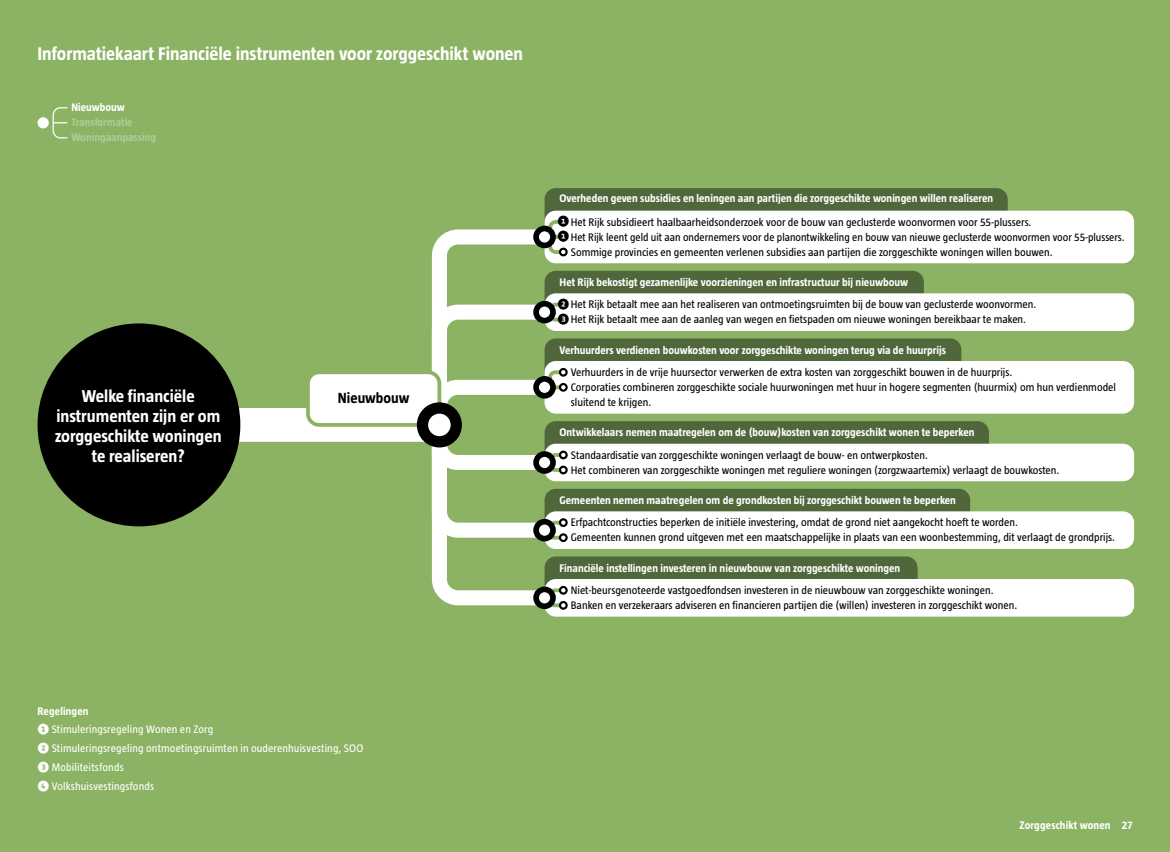
<style>
.page{position:relative;width:1170px;height:852px;background:#fff}
.page>*{position:absolute;margin:0;border:0;box-sizing:border-box;transform-origin:0 0}
.t1{font:700 18.75px "Taz";color:#fff}
.t2{font:700 17.5px/20px "Taz";color:#fff;text-align:center}
.t3{font:700 15px "Taz";color:#000}
.t4{font:700 12.5px/15px "Corbel";color:#000}
.t5{font:11.25px/15px "Taz";color:#000}
.t6{font:700 11.25px "Taz";color:#fff}
.t7{font:11.25px/18.8px "Taz";letter-spacing:.01em;color:#fff}
.t8{font:700 11.25px/15px "Taz";color:#b0cb96}
.s1{font-weight:700}
.s2{font-family:"Corbel";font-weight:700;font-size:12.5px}
</style>
<div class="page">
<div style="left:0;top:0;width:1170px;height:851px;background:#8bb363"></div>
<div style="left:140px;top:408px;width:296px;height:33px;background:#fff"></div>
<div style="left:308px;top:372px;width:131px;height:53px;background:#fff;border-radius:11px"></div>
<div style="left:306px;top:370px;width:135px;height:56px;border:4px solid #8bb363;border-radius:11px"></div>
<div style="left:545px;top:188px;width:463px;height:71px;background:#50673b;border-radius:11px"></div>
<div style="left:545px;top:210px;width:589px;height:53px;background:#fff;border-radius:11px"></div>
<div style="left:545px;top:271px;width:379px;height:52px;background:#50673b;border-radius:11px"></div>
<div style="left:545px;top:338px;width:416px;height:53px;background:#50673b;border-radius:11px"></div>
<div style="left:545px;top:421px;width:444px;height:52px;background:#50673b;border-radius:11px"></div>
<div style="left:545px;top:488px;width:425px;height:53px;background:#50673b;border-radius:11px"></div>
<div style="left:545px;top:556px;width:373px;height:53px;background:#50673b;border-radius:11px"></div>
<div style="left:545px;top:293px;width:589px;height:38px;background:#fff;border-radius:11px"></div>
<div style="left:545px;top:361px;width:589px;height:52px;background:#fff;border-radius:11px"></div>
<div style="left:545px;top:443px;width:589px;height:38px;background:#fff;border-radius:11px"></div>
<div style="left:545px;top:511px;width:589px;height:37px;background:#fff;border-radius:11px"></div>
<div style="left:545px;top:579px;width:589px;height:37px;background:#fff;border-radius:11px"></div>
<svg style="left:424px;top:218px;width:143px;height:394px"></svg>
<svg style="left:422px;top:408px;width:34px;height:33px"></svg>
<div style="left:417px;top:402px;width:45px;height:45px;border:11px solid #000;border-radius:50%"></div>
<div style="left:536px;top:303px;width:17px;height:17px;background:#fff;border-radius:50%"></div>
<div style="left:533px;top:301px;width:23px;height:22px;border:6px solid #000;border-radius:50%"></div>
<div style="left:536px;top:379px;width:17px;height:16px;background:#fff;border-radius:50%"></div>
<div style="left:533px;top:376px;width:23px;height:22px;border:6px solid #000;border-radius:50%"></div>
<div style="left:536px;top:454px;width:17px;height:17px;background:#fff;border-radius:50%"></div>
<div style="left:533px;top:451px;width:23px;height:22px;border:6px solid #000;border-radius:50%"></div>
<div style="left:536px;top:521px;width:17px;height:17px;background:#fff;border-radius:50%"></div>
<div style="left:533px;top:518px;width:23px;height:23px;border:6px solid #000;border-radius:50%"></div>
<div style="left:536px;top:589px;width:17px;height:17px;background:#fff;border-radius:50%"></div>
<div style="left:533px;top:586px;width:23px;height:23px;border:6px solid #000;border-radius:50%"></div>
<div style="left:559px;top:218px;width:8px;height:8px;background:#fff;border-radius:50%"></div>
<div style="left:559px;top:217px;width:9px;height:9px;border:1px solid #000;border-radius:50%"></div>
<div style="left:559px;top:233px;width:8px;height:8px;background:#fff;border-radius:50%"></div>
<div style="left:559px;top:232px;width:9px;height:9px;border:1px solid #000;border-radius:50%"></div>
<div style="left:559px;top:300px;width:8px;height:8px;background:#fff;border-radius:50%"></div>
<div style="left:559px;top:300px;width:9px;height:9px;border:1px solid #000;border-radius:50%"></div>
<div style="left:559px;top:315px;width:8px;height:8px;background:#fff;border-radius:50%"></div>
<div style="left:559px;top:315px;width:9px;height:9px;border:1px solid #000;border-radius:50%"></div>
<div style="left:559px;top:247px;width:9px;height:9px;border:2px solid #000;border-radius:50%"></div>
<div style="left:559px;top:585px;width:9px;height:9px;border:2px solid #000;border-radius:50%"></div>
<div style="left:559px;top:600px;width:9px;height:9px;border:2px solid #000;border-radius:50%"></div>
<div style="left:536px;top:228px;width:17px;height:17px;background:#fff;border-radius:50%"></div>
<div style="left:533px;top:226px;width:23px;height:22px;border:6px solid #000;border-radius:50%"></div>
<div style="left:559px;top:450px;width:9px;height:9px;border:2px solid #000;border-radius:50%"></div>
<div style="left:560px;top:519px;width:7px;height:6px;background:#fff;border-radius:50%"></div>
<div style="left:559px;top:518px;width:9px;height:9px;border:2px solid #000;border-radius:50%"></div>
<div style="left:559px;top:465px;width:9px;height:9px;border:2px solid #000;border-radius:50%"></div>
<div style="left:560px;top:534px;width:7px;height:6px;background:#fff;border-radius:50%"></div>
<div style="left:559px;top:533px;width:9px;height:9px;border:2px solid #000;border-radius:50%"></div>
<div style="left:560px;top:369px;width:7px;height:6px;background:#fff;border-radius:50%"></div>
<div style="left:559px;top:368px;width:9px;height:8px;border:2px solid #000;border-radius:50%"></div>
<div style="left:560px;top:384px;width:7px;height:6px;background:#fff;border-radius:50%"></div>
<div style="left:559px;top:383px;width:9px;height:8px;border:2px solid #000;border-radius:50%"></div>
<div style="left:38px;top:323px;width:202px;height:203px;background:#000;border-radius:50%"></div>
<div style="left:38px;top:117px;width:11px;height:11px;background:#fff;border-radius:50%"></div>
<svg style="left:52px;top:107px;width:16px;height:32px"></svg>
<h1 class="t1" style="left:38px;top:43px;width:487px">Informatiekaart Financiële instrumenten voor zorggeschikt wonen</h1>
<p class="t6" style="left:71px;top:101px;width:55px">Nieuwbouw</p>
<p class="t8" style="left:71px;top:115px;width:86px">Transformatie<br>Woningaanpassing</p>
<h2 class="t2" style="left:82px;top:385px;width:114px">Welke financiële</h2>
<h3 class="t3" style="left:338px;top:390px;width:73px">Nieuwbouw</h3>
<h2 class="t2" style="left:55px;top:405px;width:168px">instrumenten zijn er om zorggeschikte woningen te realiseren?</h2>
<p class="t6" style="left:560px;top:192px;width:435px">Overheden geven subsidies en leningen aan partijen die zorggeschikte woningen willen realiseren</p>
<p class="t5" style="left:571px;top:214px;width:555px">Het Rijk subsidieert haalbaarheidsonderzoek voor de bouw van geclusterde woonvormen voor 55-plussers.<br>Het Rijk leent geld uit aan ondernemers voor de planontwikkeling en bouw van nieuwe geclusterde woonvormen voor 55-plussers.<br>Sommige provincies en gemeenten verlenen subsidies aan partijen die zorggeschikte woningen willen bouwen.</p>
<p class="t6" style="left:560px;top:275px;width:350px">Het Rijk bekostigt gezamenlijke voorzieningen en infrastructuur bij nieuwbouw</p>
<p class="t5" style="left:571px;top:297px;width:467px">Het Rijk betaalt mee aan het realiseren van ontmoetingsruimten bij de bouw van geclusterde woonvormen.<br>Het Rijk betaalt mee aan de aanleg van wegen en fietspaden om nieuwe woningen bereikbaar te maken.</p>
<p class="t6" style="left:560px;top:343px;width:388px">Verhuurders verdienen bouwkosten voor zorggeschikte woningen terug via de huurprijs</p>
<p class="t5" style="left:571px;top:364px;width:547px">Verhuurders in de vrije huursector verwerken de extra kosten van zorggeschikt bouwen in de huurprijs.<br>Corporaties combineren zorggeschikte sociale huurwoningen met huur in hogere segmenten (huurmix) om hun verdienmodel sluitend te krijgen.</p>
<p class="t6" style="left:560px;top:426px;width:416px">Ontwikkelaars nemen maatregelen om de (bouw)kosten van zorggeschikt wonen te beperken</p>
<p class="t5" style="left:571px;top:447px;width:490px">Standaardisatie van zorggeschikte woningen verlaagt de bouw- en ontwerpkosten.<br>Het combineren van zorggeschikte woningen met reguliere woningen (zorgzwaartemix) verlaagt de bouwkosten.</p>
<p class="t6" style="left:560px;top:493px;width:398px">Gemeenten nemen maatregelen om de grondkosten bij zorggeschikt bouwen te beperken</p>
<p class="t5" style="left:571px;top:515px;width:546px">Erfpachtconstructies beperken de initiële investering, omdat de grond niet aangekocht hoeft te worden.<br>Gemeenten kunnen grond uitgeven met een maatschappelijke in plaats van een woonbestemming, dit verlaagt de grondprijs.</p>
<p class="t6" style="left:560px;top:561px;width:342px">Financiële instellingen investeren in nieuwbouw van zorggeschikte woningen</p>
<p class="t5" style="left:571px;top:582px;width:448px">Niet-beursgenoteerde vastgoedfondsen investeren in de nieuwbouw van zorggeschikte woningen.<br>Banken en verzekeraars adviseren en financieren partijen die (willen) investeren in zorggeschikt wonen.</p>
<p class="t4" style="left:557px;top:213px;width:13px">❶<br>❶</p>
<p class="t4" style="left:557px;top:296px;width:13px">❷<br>❸</p>
<p class="t7" style="left:38px;top:701px;width:327px"><span class="s1">Regelingen<br></span><span class="s2">❶</span> Stimuleringsregeling Wonen en Zorg<br><span class="s2">❷</span> Stimuleringsregeling ontmoetingsruimten in ouderenhuisvesting, SOO <span class="s2">❸</span> Mobiliteitsfonds<br><span class="s2">❹</span> Volkshuisvestingsfonds</p>
<p class="t6" style="left:1019px;top:819px;width:115px">Zorggeschikt wonen 27</p>
</div>
